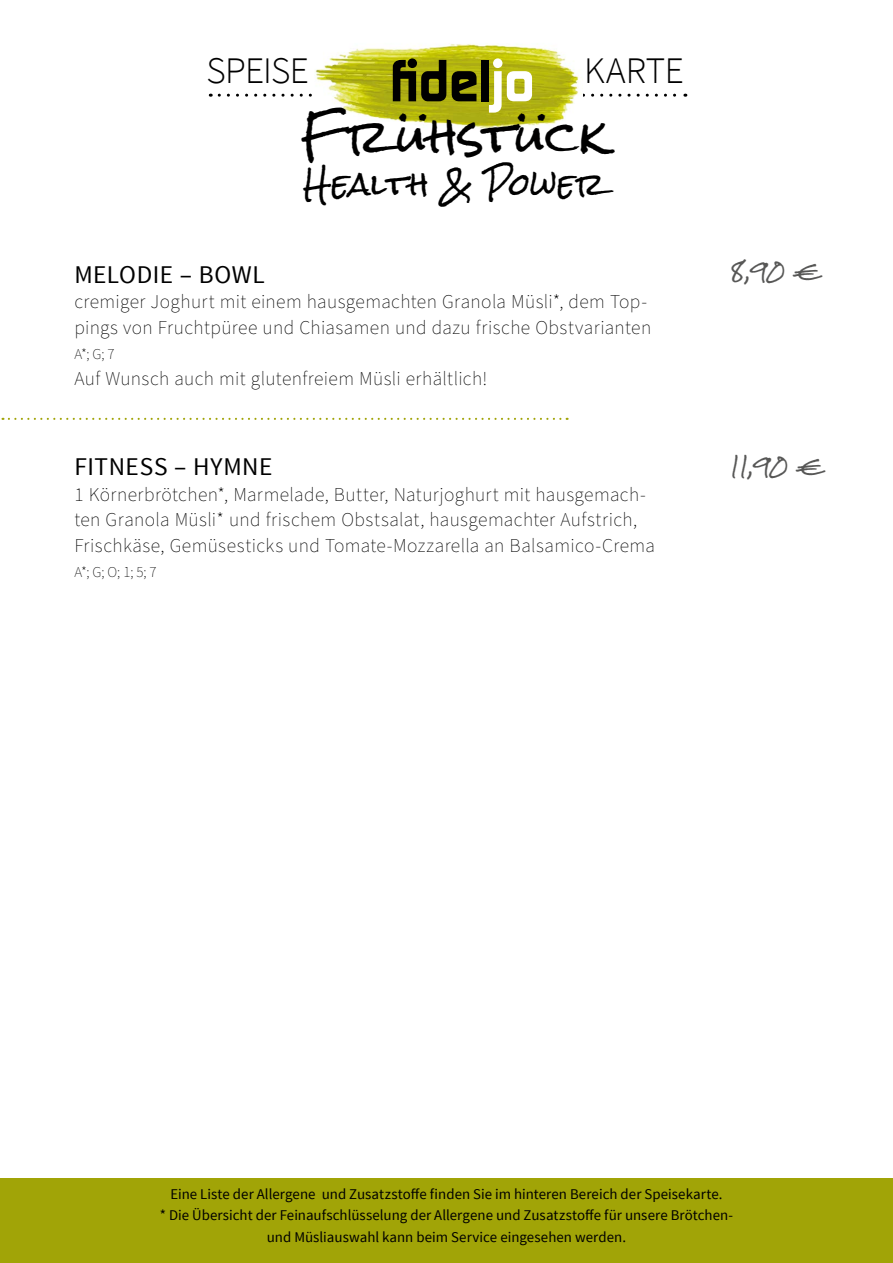
<style>
.page{position:relative;width:893px;height:1263px;background:#fff}
.page>*{position:absolute;margin:0;border:0;box-sizing:border-box;transform-origin:0 0}
.t1{font:45px "Rock Salt";letter-spacing:.02em;color:#000}
.t2{font:300 37.5px "Source Sans Pro";letter-spacing:-.02em;color:#000}
.t3{font:30px "Rock Salt";letter-spacing:.015em;color:#000}
.t4{font:25.5px "Source Sans Pro";letter-spacing:.02em;color:#000}
.t5{font:200 19.5px/25.5px "Source Sans Pro";letter-spacing:.02em;color:#000}
.t6{font:19.5px "Rock Salt";color:#575756}
.t7{font:200 15px "Source Sans Pro";color:#000}
.t8{font:14.85px/21.1px "Source Sans Pro";letter-spacing:.005em;color:#000;text-align:center}
</style>
<div class="page">
<div style="left:0;top:1178px;width:893px;height:85px;background:#a1a407"></div>
<img style="left:331px;top:44px;width:233px;height:85px">
<svg style="left:219px;top:58px;width:467px;height:55px"></svg>
<svg style="left:3px;top:418px;width:565px;height:2px"></svg>
<h2 class="t2" style="left:207px;top:48px;width:104px">SPEISE</h2>
<h2 class="t2" style="left:584px;top:48px;width:101px">KARTE</h2>
<h1 class="t1" style="left:301px;top:112px;width:308px">Fr ühstück</h1>
<h3 class="t3" style="left:304px;top:168px;width:303px">Health &amp; Power</h3>
<h3 class="t4" style="left:74px;top:258px;width:192px">MELODIE – BOWL</h3>
<p class="t5" style="left:74px;top:289px;width:578px">cremiger Joghurt mit einem hausgemachten Granola Müsli*, dem Top&shy;pings von Fruchtpüree und Chiasamen und dazu frische Obstvarianten</p>
<p class="t7" style="left:74px;top:344px;width:42px">A*; G; 7</p>
<p class="t5" style="left:74px;top:366px;width:414px">Auf Wunsch auch mit glutenfreiem Müsli erhältlich!</p>
<h3 class="t4" style="left:74px;top:451px;width:200px">FITNESS – HYMNE</h3>
<p class="t5" style="left:74px;top:482px;width:582px">1 Körnerbrötchen*, Marmelade, Butter, Naturjoghurt mit hausgemach&shy;ten Granola Müsli* und frischem Obstsalat, hausgemachter Aufstrich,<br>Frischkäse, Gemüsesticks und Tomate-Mozzarella an Balsamico-Crema</p>
<p class="t7" style="left:74px;top:562px;width:84px">A*; G; O; 1; 5; 7</p>
<p class="t6" style="left:731px;top:261px;width:95px">8,90 €</p>
<p class="t6" style="left:730px;top:456px;width:98px">11,90 €</p>
<p class="t8" style="left:160px;top:1184px;width:575px">Eine Liste der Allergene und Zusatzstoffe finden Sie im hinteren Bereich der Speisekarte.<br>* Die Übersicht der Feinaufschlüsselung der Allergene und Zusatzstoffe für unsere Brötchen&shy;und Müsliauswahl kann beim Service eingesehen werden.</p>
</div>
